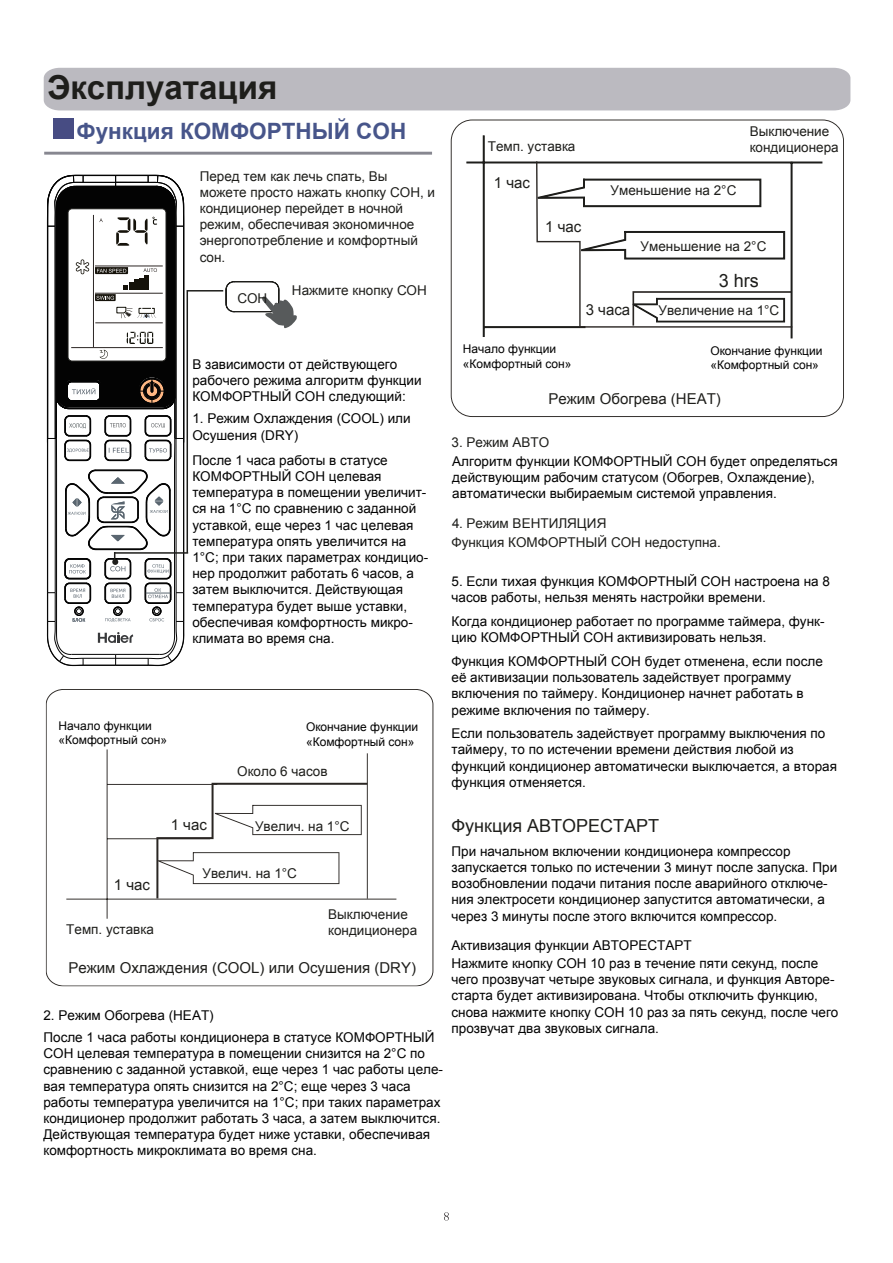
<style>
.page{position:relative;width:893px;height:1263px;background:#fff}
.page>*{position:absolute;margin:0;border:0;box-sizing:border-box;transform-origin:0 0}
.t1{font:700 33px "Arial";color:#1e1e1b}
.t2{font:700 22.5px "Arial";color:#47558a}
.t3{font:18.3px "Arial";color:#1e1e1b}
.t4{font:18px "Arial";color:#1e1e1b}
.t5{font:15.15px "Arial";color:#1e1e1b}
.t6{font:15px "Arial";color:#1e1e1b}
.t7{font:13.5px/16.2px "Arial";color:#030303}
.t8{font:13.5px/16.2px "Arial";color:#1e1e1b}
.t9{font:12px/14.4px "Arial";color:#030303}
</style>
<div class="page">
<div style="left:233px;top:311px;width:38px;height:1px;border:1px solid #1e1e1b"></div>
<hr style="left:234px;top:282px;width:37px;height:1px;background:#11100a">
<div style="left:233px;top:281px;width:38px;height:1px;border:1px solid #1e1e1b"></div>
<svg style="left:261px;top:281px;width:36px;height:48px"></svg>
<svg style="left:46px;top:689px;width:387px;height:297px"></svg>
<svg style="left:156px;top:783px;width:211px;height:115px"></svg>
<svg style="left:451px;top:120px;width:393px;height:297px"></svg>
<div style="left:44px;top:68px;width:806px;height:42px;background:#bbbac0"></div>
<hr style="left:44px;top:152px;width:388px;height:3px;background:#878790">
<div style="left:53px;top:119px;width:20px;height:20px;background:#474c83"></div>
<svg style="left:444px;top:1212px;width:5px;height:8px"></svg>
<svg style="left:47px;top:175px;width:188px;height:491px"></svg>
<h1 class="t1" style="left:47px;top:65px;width:232px">Эксплуатация</h1>
<h2 class="t2" style="left:76px;top:116px;width:331px">Функция КОМФОРТНЫЙ СОН</h2>
<p class="t8" style="left:200px;top:168px;width:237px">Перед тем как лечь спать, Вы можете просто нажать кнопку СОН, и кондиционер перейдет в ночной режим, обеспечивая экономичное энергопотребление и комфортный сон.</p>
<p class="t8" style="left:238px;top:290px;width:31px">СОН</p>
<p class="t8" style="left:292px;top:282px;width:136px">Нажмите кнопку СОН</p>
<p class="t8" style="left:488px;top:138px;width:89px">Темп. уставка</p>
<p class="t5" style="left:494px;top:173px;width:38px">1 час</p>
<p class="t5" style="left:545px;top:217px;width:38px">1 час</p>
<p class="t8" style="left:611px;top:183px;width:127px">Уменьшение на 2°C</p>
<p class="t8" style="left:750px;top:123px;width:91px">Выключение кондиционера</p>
<p class="t8" style="left:641px;top:238px;width:127px">Уменьшение на 2°C</p>
<h3 class="t3" style="left:719px;top:269px;width:42px">3 hrs</h3>
<p class="t5" style="left:586px;top:300px;width:46px">3 часа</p>
<p class="t8" style="left:658px;top:303px;width:122px">Увеличение на 1°C</p>
<p class="t7" style="left:192px;top:356px;width:231px">В зависимости от действующего рабочего режима алгоритм функции<br>КОМФОРТНЫЙ СОН следующий:</p>
<p class="t7" style="left:192px;top:411px;width:220px">1. Режим Охлаждения (COOL) или<br>Осушения (DRY)</p>
<p class="t7" style="left:192px;top:452px;width:237px">После 1 часа работы в статусе<br>КОМФОРТНЫЙ СОН целевая температура в помещении увеличит&shy;ся на 1°C по сравнению с заданной уставкой, еще через 1 час целевая температура опять увеличится на<br>1°C; при таких параметрах кондицио&shy;нер продолжит работать 6 часов, а затем выключится. Действующая температура будет выше уставки, обеспечивая комфортность микро&shy;климата во время сна.</p>
<p class="t9" style="left:58px;top:718px;width:110px">Начало функции «Комфортный сон»</p>
<p class="t9" style="left:306px;top:720px;width:114px">Окончание функции «Комфортный сон»</p>
<p class="t6" style="left:114px;top:874px;width:38px">1 час</p>
<p class="t6" style="left:171px;top:814px;width:38px">1 час</p>
<p class="t8" style="left:237px;top:763px;width:92px">Около 6 часов</p>
<p class="t8" style="left:255px;top:818px;width:96px">Увелич. на 1°C</p>
<p class="t8" style="left:202px;top:865px;width:96px">Увелич. на 1°C</p>
<p class="t8" style="left:328px;top:906px;width:91px">Выключение кондиционера</p>
<p class="t8" style="left:66px;top:921px;width:89px">Темп. уставка</p>
<p class="t6" style="left:68px;top:958px;width:349px">Режим Охлаждения (COOL) или Осушения (DRY)</p>
<p class="t7" style="left:43px;top:1004px;width:392px;line-height:22.2px">2. Режим Обогрева (HEAT)<br>После 1 часа работы кондиционера в статусе КОМФОРТНЫЙ</p>
<p class="t7" style="left:43px;top:1045px;width:401px">СОН целевая температура в помещении снизится на 2°C по сравнению с заданной уставкой, еще через 1 час работы целе&shy;вая температура опять снизится на 2°C; еще через 3 часа работы температура увеличится на 1°C; при таких параметрах кондиционер продолжит работать 3 часа, а затем выключится.<br>Действующая температура будет ниже уставки, обеспечивая комфортность микроклимата во время сна.</p>
<p class="t9" style="left:463px;top:342px;width:110px">Начало функции «Комфортный сон»</p>
<p class="t9" style="left:710px;top:343px;width:114px">Окончание функции «Комфортный сон»</p>
<p class="t6" style="left:548px;top:388px;width:174px">Режим Обогрева (HEAT)</p>
<p class="t8" style="left:451px;top:434px;width:99px">3. Режим АВТО</p>
<p class="t7" style="left:452px;top:453px;width:387px">Алгоритм функции КОМФОРТНЫЙ СОН будет определяться действующим рабочим статусом (Обогрев, Охлаждение), автоматически выбираемым системой управления.</p>
<p class="t8" style="left:451px;top:513px;width:271px;line-height:19.8px">4. Режим ВЕНТИЛЯЦИЯ<br>Функция КОМФОРТНЫЙ СОН недоступна.</p>
<p class="t7" style="left:451px;top:573px;width:380px">5. Если тихая функция КОМФОРТНЫЙ СОН настроена на 8 часов работы, нельзя менять настройки времени.</p>
<p class="t7" style="left:451px;top:613px;width:375px">Когда кондиционер работает по программе таймера, функ&shy;цию КОМФОРТНЫЙ СОН активизировать нельзя.</p>
<p class="t7" style="left:451px;top:653px;width:373px">Функция КОМФОРТНЫЙ СОН будет отменена, если после её активизации пользователь задействует программу включения по таймеру. Кондиционер начнет работать в режиме включения по таймеру.</p>
<p class="t7" style="left:451px;top:725px;width:387px">Если пользователь задействует программу выключения по таймеру, то по истечении времени действия любой из функций кондиционер автоматически выключается, а вторая функция отменяется.</p>
<h3 class="t4" style="left:451px;top:814px;width:209px">Функция АВТОРЕСТАРТ</h3>
<p class="t7" style="left:451px;top:843px;width:387px">При начальном включении кондиционера компрессор запускается только по истечении 3 минут после запуска. При возобновлении подачи питания после аварийного отключе&shy;ния электросети кондиционер запустится автоматически, а через 3 минуты после этого включится компрессор.</p>
<p class="t7" style="left:451px;top:937px;width:368px;line-height:17.7px">Активизация функции АВТОРЕСТАРТ<br>Нажмите кнопку СОН 10 раз в течение пяти секунд, после</p>
<p class="t7" style="left:451px;top:971px;width:388px">чего прозвучат четыре звуковых сигнала, и функция Авторе&shy;старта будет активизирована. Чтобы отключить функцию, снова нажмите кнопку СОН 10 раз за пять секунд, после чего прозвучат два звуковых сигнала.</p>
</div>
